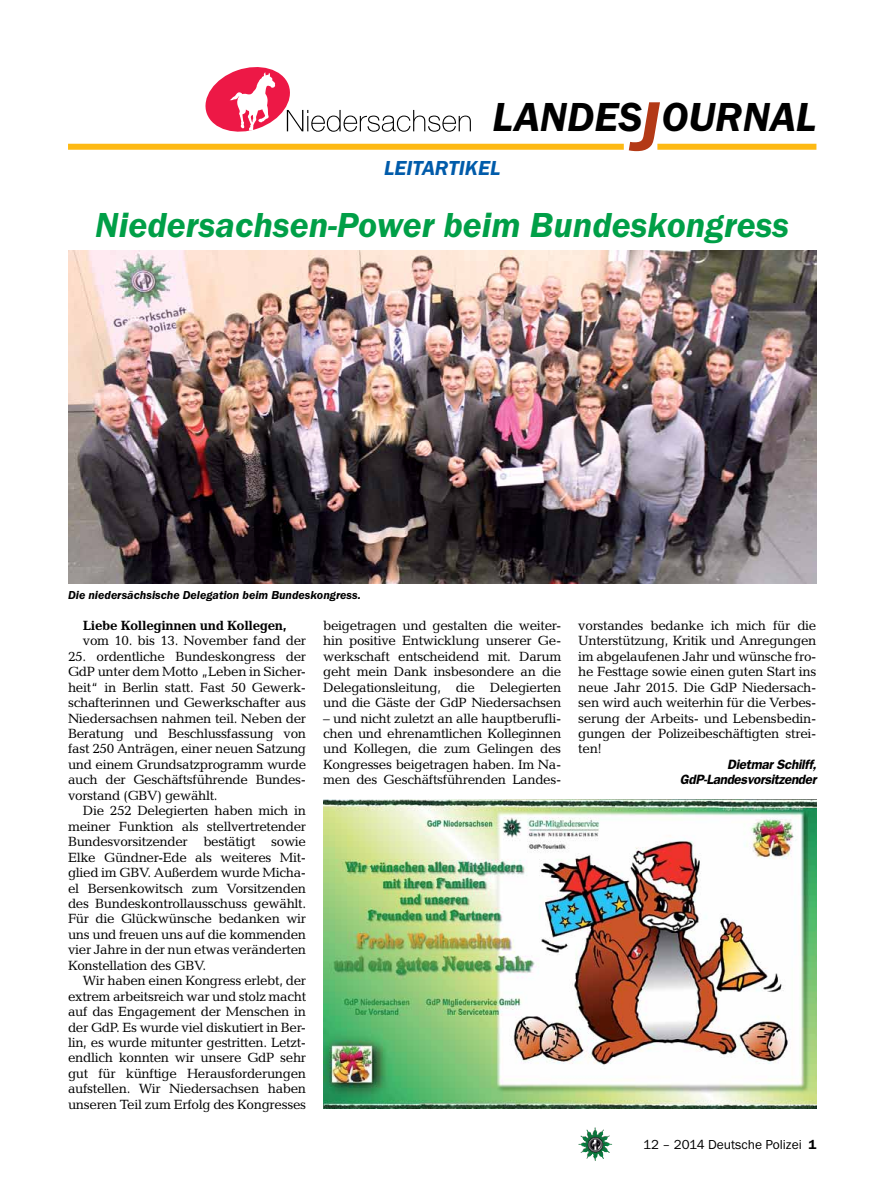
<style>
.page{position:relative;width:893px;height:1191px;background:#fff}
.page>*{position:absolute;margin:0;border:0;box-sizing:border-box;transform-origin:0 0}
.t1{font:italic 600 42px "Franklin Gothic Itc T";color:#000}
.t2{font:italic 600 36px "Franklin Gothic Itc T";color:#009f47}
.t3{font:italic 600 21px "Franklin Gothic Itc T";color:#005baa}
.t4{font:13.5px/15.5px "Candida";letter-spacing:-.025em;color:#000;text-align:justify}
.t5{font:italic 600 13.5px/15.5px "Franklin Gothic";letter-spacing:-.025em;color:#000;text-align:right}
.t6{font:700 13.5px "Candida";letter-spacing:-.025em;color:#000}
.t7{font:13.5px "Franklin Gothic Itc T";color:#000}
.t8{font:italic 600 12px "Franklin Gothic Itc T";color:#000}
.s1{font-size:72px;color:#b33916}
.s2{font-weight:600}
</style>
<div class="page">
<img style="left:578px;top:1127px;width:17px;height:25px">
<svg style="left:205px;top:67px;width:266px;height:65px"></svg>
<div style="left:657px;top:144px;width:159px;height:6px;background:#fdb913"></div>
<div style="left:68px;top:144px;width:556px;height:6px;background:#fdb913"></div>
<img style="left:68px;top:251px;width:748px;height:332px">
<img style="left:323px;top:800px;width:493px;height:308px">
<h1 class="t1" style="left:492px;top:93px;width:325px">LANDES<span class="s1">J</span>OURNAL</h1>
<h3 class="t3" style="left:384px;top:156px;width:106px">Leitar tikel</h3>
<h2 class="t2" style="left:95px;top:204px;width:695px">Niedersachsen-Power beim Bundeskongress</h2>
<p class="t8" style="left:68px;top:588px;width:294px">Die niedersächsische Delegation beim Bundeskongress.</p>
<p class="t4" style="left:323px;top:617px;width:240px">beigetragen und gestalten die weiter&shy;hin positive Entwicklung unserer Ge&shy;werkschaft entscheidend mit. Darum geht mein Dank insbesondere an die Delegationsleitung, die Delegierten und die Gäste der GdP Niedersachsen</p>
<p class="t4" style="left:323px;top:710px;width:240px">– und nicht zuletzt an alle hauptberufli&shy;chen und ehrenamtlichen Kolleginnen und Kollegen, die zum Gelingen des Kongresses beigetragen haben. Im Na&shy;men des Geschäftsführenden Landes-</p>
<p class="t6" style="left:83px;top:617px;width:205px">Liebe Kolleginnen und Kollegen,</p>
<p class="t4" style="left:83px;top:633px;width:225px">vom 10. bis 13. November fand der</p>
<p class="t4" style="left:68px;top:648px;width:240px">25. ordentliche Bundeskongress der GdP unter dem Motto „Leben in Sicher&shy;heit“ in Berlin statt. Fast 50 Gewerk&shy;schafterinnen und Gewerkschafter aus Niedersachsen nahmen teil. Neben der Beratung und Beschlussfassung von fast 250 Anträgen, einer neuen Satzung und einem Grundsatzprogramm wurde auch der Geschäftsführende Bundes&shy;vorstand (GBV) gewählt.</p>
<p class="t4" style="left:68px;top:803px;width:240px;text-indent:15px">Die 252 Delegierten haben mich in meiner Funktion als stellvertretender Bundesvorsitzender bestätigt sowie Elke Gündner-Ede als weiteres Mit&shy;glied im GBV. Außerdem wurde Micha&shy;el Bersenkowitsch zum Vorsitzenden des Bundeskontrollausschuss gewählt.<br>Für die Glückwünsche bedanken wir uns und freuen uns auf die kommenden vier Jahre in der nun etwas veränderten Konstellation des GBV.</p>
<p class="t4" style="left:68px;top:973px;width:240px;text-indent:15px">Wir haben einen Kongress erlebt, der extrem arbeitsreich war und stolz macht auf das Engagement der Menschen in der GdP. Es wurde viel diskutiert in Ber&shy;lin, es wurde mitunter gestritten. Letzt&shy;endlich konnten wir unsere GdP sehr gut für künftige Herausforderungen aufstellen. Wir Niedersachsen haben unseren Teil zum Erfolg des Kongresses</p>
<p class="t4" style="left:578px;top:617px;width:240px">vorstandes bedanke ich mich für die Unterstützung, Kritik und Anregungen im abgelaufenen Jahr und wünsche fro&shy;he Festtage sowie einen guten Start ins neue Jahr 2015. Die GdP Niedersach&shy;sen wird auch weiterhin für die Verbes&shy;serung der Arbeits- und Lebensbedin&shy;gungen der Polizeibeschäftigten strei&shy;ten!</p>
<p class="t5" style="left:680px;top:756px;width:138px">Dietmar Schilff,<br>GdP-Landesvorsitzender</p>
<p class="t7" style="left:643px;top:1136px;width:175px">12 – 2014 Deutsche Polizei <span class="s2">1</span></p>
</div>
